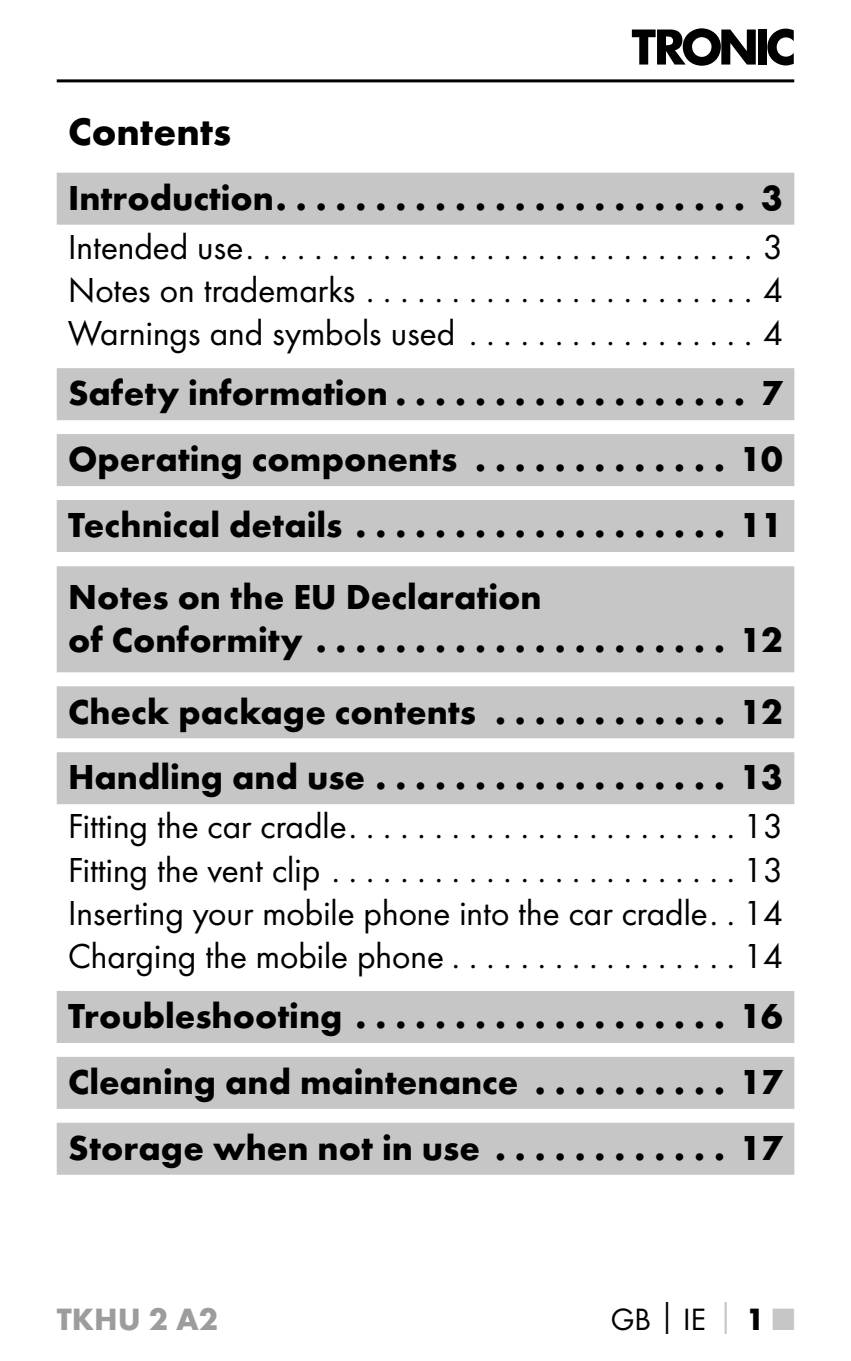
<style>
.page{position:relative;width:851px;height:1361px;background:#fff}
.page>*{position:absolute;margin:0;border:0;box-sizing:border-box;transform-origin:0 0}
.t1{font:700 40px "Futura";color:#000}
.t2{font:700 36px/66px "Futura";color:#000;text-align:justify}
.t3{font:36px/43.2px "Futura Boo";color:#000;text-align:justify}
.t4{font:32px "Futura Boo";color:#000}
.t5{font:700 32px "Futura";color:#9c9c9c}
.s1{font-family:"Futura";font-weight:700}
.s2{font-family:"Futura";font-weight:700;color:#c6c6c6}
</style>
<div class="page">
<hr style="left:57px;top:79px;width:737px;height:3px;background:#000">
<svg style="left:631px;top:28px;width:124px;height:38px"></svg>
<div style="left:757px;top:30px;width:9px;height:35px;background:#000"></div>
<svg style="left:767px;top:29px;width:26px;height:36px"></svg>
<div style="left:57px;top:173px;width:737px;height:52px;background:#c6c6c6"></div>
<div style="left:57px;top:368px;width:737px;height:52px;background:#c6c6c6"></div>
<div style="left:57px;top:434px;width:737px;height:52px;background:#c6c6c6"></div>
<div style="left:57px;top:500px;width:737px;height:52px;background:#c6c6c6"></div>
<div style="left:57px;top:566px;width:737px;height:106px;background:#c6c6c6"></div>
<div style="left:57px;top:686px;width:737px;height:52px;background:#c6c6c6"></div>
<div style="left:57px;top:752px;width:737px;height:52px;background:#c6c6c6"></div>
<div style="left:57px;top:991px;width:737px;height:52px;background:#c6c6c6"></div>
<div style="left:57px;top:1057px;width:737px;height:52px;background:#c6c6c6"></div>
<div style="left:57px;top:1122px;width:737px;height:52px;background:#c6c6c6"></div>
<p class="t1" style="left:68px;top:107px;width:164px">Contents</p>
<p class="t2" style="left:68px;top:164px;width:716px">Introduction . . . . . . . . . . . . . . . . . . . . . . . . 3</p>
<p class="t3" style="left:68px;top:225px;width:716px">Intended use . . . . . . . . . . . . . . . . . . . . . . . . . . . . . . 3<br>Notes on trademarks . . . . . . . . . . . . . . . . . . . . . . . 4<br>Warnings and symbols used . . . . . . . . . . . . . . . . . 4</p>
<p class="t2" style="left:68px;top:360px;width:716px">Safety information . . . . . . . . . . . . . . . . . . 7<br>Operating components . . . . . . . . . . . . . 10<br>Technical details . . . . . . . . . . . . . . . . . . . 11</p>
<p class="t2" style="left:68px;top:574px;width:716px;line-height:43.2px">Notes on the EU Declaration<br>of Conformity . . . . . . . . . . . . . . . . . . . . . 12</p>
<p class="t2" style="left:68px;top:678px;width:716px">Check package contents . . . . . . . . . . . . 12<br>Handling and use . . . . . . . . . . . . . . . . . . 13</p>
<p class="t3" style="left:68px;top:804px;width:716px">Fitting the car cradle . . . . . . . . . . . . . . . . . . . . . . 13<br>Fitting the vent clip . . . . . . . . . . . . . . . . . . . . . . . 13<br>Inserting your mobile phone into the car cradle . 14<br>Charging the mobile phone . . . . . . . . . . . . . . . . 14</p>
<p class="t2" style="left:68px;top:982px;width:716px">Troubleshooting . . . . . . . . . . . . . . . . . . . 16<br>Cleaning and maintenance . . . . . . . . . . 17<br>Storage when not in use . . . . . . . . . . . . 17</p>
<p class="t5" style="left:57px;top:1299px;width:163px">TKHU 2 A2</p>
<p class="t4" style="left:610px;top:1299px;width:185px">GB<span class="s1">│</span>IE<span class="s2">│</span><span class="s1">1</span> <span class="s2">■</span></p>
</div>
